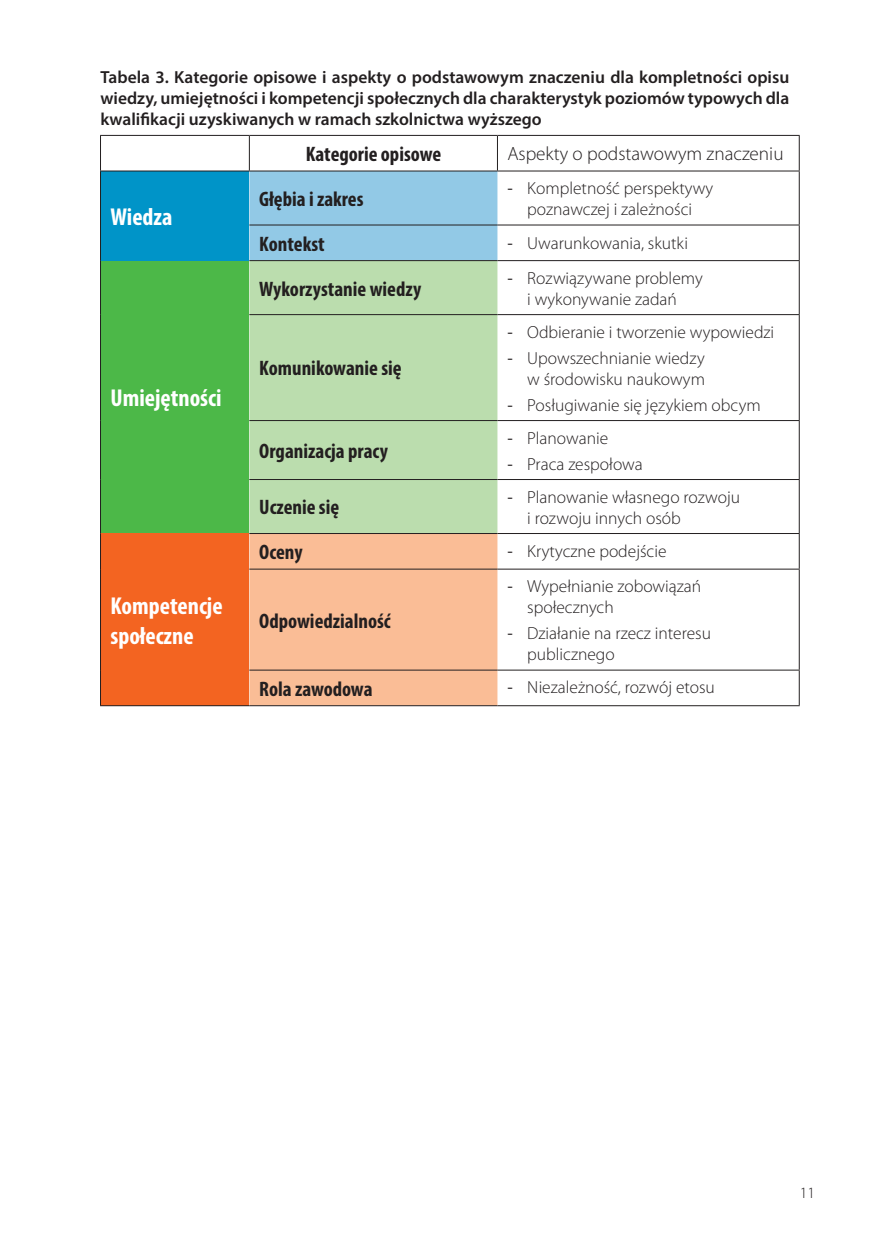
<style>
.page{position:relative;width:874px;height:1241px;background:#fff}
.page>*{position:absolute;margin:0;border:0;box-sizing:border-box;transform-origin:0 0}
.t1{font:700 condensed 24.5px/29.4px "Myriad Pro";color:#fff}
.t2{font:700 condensed 21px "Myriad Pro";color:#231f20}
.t3{font:300 19.25px "Myriad Pro";color:#231f20}
.t4{font:300 17.5px/21px "Myriad Pro";color:#231f20}
.t5{font:600 17.5px/21px "Myriad Pro";color:#231f20;text-align:justify}
.t6{font:300 15.75px "Myriad Pro";color:#231f20}
.s1{font-weight:400}
</style>
<div class="page">
<div style="left:100px;top:171px;width:149px;height:89px;background:#0094c8"></div>
<div style="left:249px;top:171px;width:248px;height:89px;background:#92c9e6"></div>
<div style="left:100px;top:260px;width:149px;height:273px;background:#4cb848"></div>
<div style="left:249px;top:261px;width:248px;height:272px;background:#bbddae"></div>
<div style="left:100px;top:533px;width:149px;height:172px;background:#f36421"></div>
<div style="left:249px;top:534px;width:248px;height:171px;background:#fabd96"></div>
<hr style="left:100px;top:135px;width:149px;height:1px;background:#231f20">
<hr style="left:100px;top:136px;width:1px;height:34px;background:#231f20">
<hr style="left:249px;top:135px;width:248px;height:1px;background:#231f20">
<hr style="left:497px;top:135px;width:303px;height:1px;background:#231f20">
<hr style="left:799px;top:136px;width:1px;height:34px;background:#231f20">
<hr style="left:249px;top:224px;width:248px;height:1px;background:#231f20">
<hr style="left:497px;top:224px;width:303px;height:1px;background:#231f20">
<hr style="left:249px;top:260px;width:248px;height:1px;background:#231f20">
<hr style="left:497px;top:260px;width:303px;height:1px;background:#231f20">
<hr style="left:249px;top:314px;width:248px;height:1px;background:#231f20">
<hr style="left:497px;top:314px;width:303px;height:1px;background:#231f20">
<hr style="left:249px;top:420px;width:248px;height:1px;background:#231f20">
<hr style="left:497px;top:420px;width:303px;height:1px;background:#231f20">
<hr style="left:249px;top:479px;width:248px;height:1px;background:#231f20">
<hr style="left:497px;top:479px;width:303px;height:1px;background:#231f20">
<hr style="left:249px;top:533px;width:248px;height:1px;background:#231f20">
<hr style="left:497px;top:533px;width:303px;height:1px;background:#231f20">
<hr style="left:249px;top:568px;width:248px;height:1px;background:#231f20">
<hr style="left:497px;top:568px;width:303px;height:1px;background:#231f20">
<hr style="left:249px;top:669px;width:248px;height:1px;background:#231f20">
<hr style="left:497px;top:669px;width:303px;height:1px;background:#231f20">
<hr style="left:249px;top:136px;width:1px;height:34px;background:#231f20">
<hr style="left:497px;top:136px;width:1px;height:34px;background:#231f20">
<hr style="left:100px;top:170px;width:149px;height:1px;background:#231f20">
<hr style="left:100px;top:171px;width:1px;height:54px;background:#231f20">
<hr style="left:100px;top:225px;width:1px;height:35px;background:#231f20">
<hr style="left:249px;top:170px;width:248px;height:1px;background:#231f20">
<hr style="left:497px;top:170px;width:303px;height:1px;background:#231f20">
<hr style="left:799px;top:171px;width:1px;height:53px;background:#231f20">
<hr style="left:799px;top:225px;width:1px;height:35px;background:#231f20">
<hr style="left:100px;top:260px;width:1px;height:54px;background:#231f20">
<hr style="left:100px;top:314px;width:1px;height:106px;background:#231f20">
<hr style="left:100px;top:420px;width:1px;height:59px;background:#231f20">
<hr style="left:100px;top:479px;width:1px;height:54px;background:#231f20">
<hr style="left:799px;top:261px;width:1px;height:53px;background:#231f20">
<hr style="left:799px;top:315px;width:1px;height:105px;background:#231f20">
<hr style="left:799px;top:421px;width:1px;height:58px;background:#231f20">
<hr style="left:799px;top:480px;width:1px;height:53px;background:#231f20">
<hr style="left:100px;top:533px;width:1px;height:36px;background:#231f20">
<hr style="left:100px;top:569px;width:1px;height:101px;background:#231f20">
<hr style="left:100px;top:670px;width:1px;height:35px;background:#231f20">
<hr style="left:100px;top:705px;width:149px;height:1px;background:#231f20">
<hr style="left:799px;top:534px;width:1px;height:34px;background:#231f20">
<hr style="left:799px;top:569px;width:1px;height:100px;background:#231f20">
<hr style="left:799px;top:670px;width:1px;height:35px;background:#231f20">
<hr style="left:249px;top:705px;width:248px;height:1px;background:#231f20">
<hr style="left:497px;top:705px;width:303px;height:1px;background:#231f20">
<p class="t5" style="left:100px;top:67px;width:690px">Tabela 3. Kategorie opisowe i aspekty o podstawowym znaczeniu dla kompletności opisu wiedzy, umiejętności i kompetencji społecznych dla charakterystyk poziomów typowych dla kwalifikacji uzyskiwanych w ramach szkolnictwa wyższego</p>
<p class="t2" style="left:306px;top:141px;width:137px">Kategorie opisowe</p>
<p class="t3" style="left:507px;top:143px;width:278px">Aspekty o podstawowym znaczeniu</p>
<h1 class="t1" style="left:110px;top:202px;width:64px">Wiedza</h1>
<h1 class="t1" style="left:110px;top:383px;width:113px">Umiejętności</h1>
<h1 class="t1" style="left:110px;top:590px;width:114px">Kompetencje społeczne</h1>
<p class="t2" style="left:259px;top:186px;width:106px">Głębia i zakres</p>
<p class="t4" style="left:507px;top:178px;width:207px;text-align:center"><span class="s1">-</span> Kompletność perspektywy poznawczej i zależności</p>
<p class="t2" style="left:259px;top:230px;width:67px">Kontekst</p>
<p class="t4" style="left:507px;top:233px;width:182px"><span class="s1">-</span> Uwarunkowania, skutki</p>
<p class="t2" style="left:259px;top:275px;width:163px">Wykorzystanie wiedzy</p>
<p class="t4" style="left:507px;top:267px;width:197px;text-align:center"><span class="s1">-</span> Rozwiązywane problemy i wykonywanie zadań</p>
<p class="t2" style="left:259px;top:355px;width:144px">Komunikowanie się</p>
<p class="t2" style="left:259px;top:438px;width:130px">Organizacja pracy</p>
<p class="t4" style="left:507px;top:321px;width:268px"><span class="s1">-</span> Odbieranie i tworzenie wypowiedzi</p>
<p class="t4" style="left:507px;top:347px;width:199px;text-align:right"><span class="s1">-</span> Upowszechnianie wiedzy w środowisku naukowym</p>
<p class="t4" style="left:507px;top:394px;width:255px"><span class="s1">-</span> Posługiwanie się językiem obcym</p>
<p class="t4" style="left:507px;top:427px;width:102px"><span class="s1">-</span> Planowanie</p>
<p class="t4" style="left:507px;top:453px;width:137px"><span class="s1">-</span> Praca zespołowa</p>
<p class="t2" style="left:259px;top:494px;width:81px">Uczenie się</p>
<p class="t4" style="left:527px;top:486px;width:214px;text-indent:-20px"><span class="s1">-</span> Planowanie własnego rozwoju i rozwoju innych osób</p>
<p class="t2" style="left:259px;top:539px;width:45px">Oceny</p>
<p class="t4" style="left:507px;top:540px;width:161px"><span class="s1">-</span> Krytyczne podejście</p>
<p class="t2" style="left:259px;top:607px;width:133px">Odpowiedzialność</p>
<p class="t4" style="left:527px;top:576px;width:176px;text-indent:-20px"><span class="s1">-</span> Wypełnianie zobowiązań społecznych</p>
<p class="t4" style="left:527px;top:623px;width:185px;text-indent:-20px"><span class="s1">-</span> Działanie na rzecz interesu publicznego</p>
<p class="t2" style="left:259px;top:675px;width:115px">Rola zawodowa</p>
<p class="t4" style="left:507px;top:677px;width:209px"><span class="s1">-</span> Niezależność, rozwój etosu</p>
<p class="t6" style="left:800px;top:1184px;width:17px">11</p>
</div>
